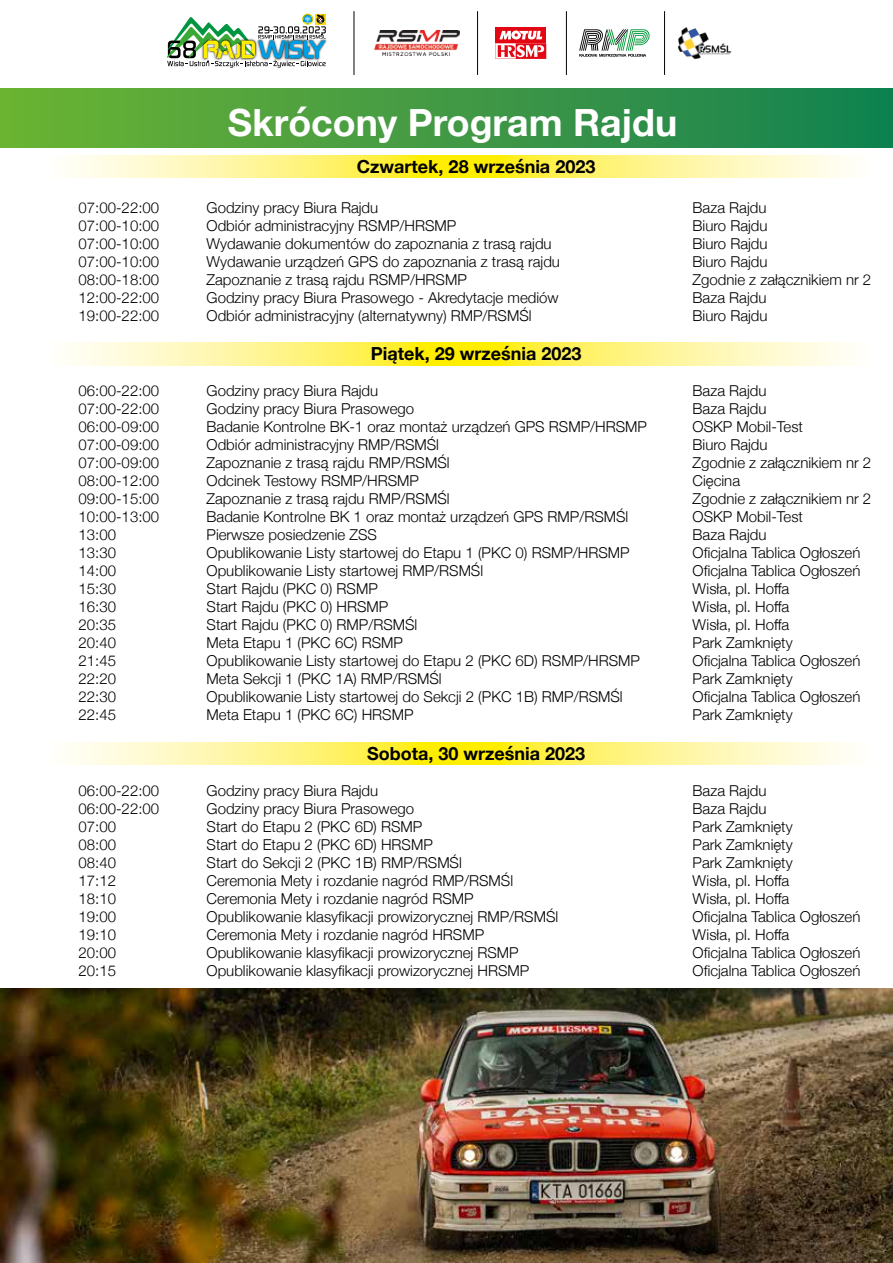
<style>
.page{position:relative;width:893px;height:1263px;background:#fff}
.page>*{position:absolute;margin:0;border:0;box-sizing:border-box;transform-origin:0 0}
.t1{font:700 37.5px "Helvetica Neue";color:#fff}
.t2{font:700 18px "Helvetica Neue";color:#000}
.t3{font:300 15px "Helvetica Neue";color:#000}
</style>
<div class="page">
<img style="left:374px;top:31px;width:85px;height:24px">
<div style="left:495px;top:27px;width:51px;height:16px;background:#e30613"></div>
<svg style="left:495px;top:30px;width:51px;height:29px"></svg>
<img style="left:677px;top:27px;width:55px;height:32px">
<svg style="left:579px;top:29px;width:71px;height:28px"></svg>
<hr style="left:354px;top:11px;width:1px;height:64px;background:#010202">
<hr style="left:477px;top:11px;width:1px;height:64px;background:#010202">
<hr style="left:566px;top:11px;width:1px;height:64px;background:#010202">
<hr style="left:664px;top:11px;width:1px;height:64px;background:#010202">
<img style="left:167px;top:14px;width:159px;height:54px">
<svg style="left:68px;top:155px;width:784px;height:23px;background:#fff587"></svg>
<svg style="left:68px;top:343px;width:784px;height:22px;background:#fff587"></svg>
<svg style="left:68px;top:742px;width:784px;height:23px;background:#fff587"></svg>
<div style="left:0;top:88px;width:893px;height:59px;background:linear-gradient(to right,#6db334,#148152)"></div>
<img style="left:0;top:989px;width:893px;height:274px">
<h1 class="t1" style="left:228px;top:93px;width:451px">Skrócony Program Rajdu</h1>
<p class="t2" style="left:357px;top:152px;width:240px">Czwartek, 28 września 2023</p>
<p class="t3" style="left:79px;top:195px;width:82px">07:00-22:00</p>
<p class="t3" style="left:207px;top:195px;width:173px">Godziny pracy Biura Rajdu</p>
<p class="t3" style="left:693px;top:195px;width:75px">Baza Rajdu</p>
<p class="t3" style="left:79px;top:213px;width:82px">07:00-10:00</p>
<p class="t3" style="left:207px;top:213px;width:251px">Odbiór administracyjny RSMP/HRSMP</p>
<p class="t3" style="left:693px;top:213px;width:77px">Biuro Rajdu</p>
<p class="t3" style="left:79px;top:231px;width:82px">07:00-10:00</p>
<p class="t3" style="left:207px;top:231px;width:347px">Wydawanie dokumentów do zapoznania z trasą rajdu</p>
<p class="t3" style="left:693px;top:231px;width:77px">Biuro Rajdu</p>
<p class="t3" style="left:79px;top:249px;width:82px">07:00-10:00</p>
<p class="t3" style="left:207px;top:249px;width:355px">Wydawanie urządzeń GPS do zapoznania z trasą rajdu</p>
<p class="t3" style="left:693px;top:249px;width:77px">Biuro Rajdu</p>
<p class="t3" style="left:79px;top:267px;width:82px">08:00-18:00</p>
<p class="t3" style="left:207px;top:267px;width:262px">Zapoznanie z trasą rajdu RSMP/HRSMP</p>
<p class="t3" style="left:693px;top:267px;width:180px">Zgodnie z załącznikiem nr 2</p>
<p class="t3" style="left:79px;top:285px;width:82px">12:00-22:00</p>
<p class="t3" style="left:207px;top:285px;width:354px">Godziny pracy Biura Prasowego - Akredytacje mediów</p>
<p class="t3" style="left:693px;top:285px;width:75px">Baza Rajdu</p>
<p class="t3" style="left:79px;top:303px;width:82px">19:00-22:00</p>
<p class="t3" style="left:207px;top:303px;width:326px">Odbiór administracyjny (alternatywny) RMP/RSMŚl</p>
<p class="t3" style="left:693px;top:303px;width:77px">Biuro Rajdu</p>
<p class="t2" style="left:371px;top:340px;width:212px">Piątek, 29 września 2023</p>
<p class="t3" style="left:79px;top:379px;width:82px">06:00-22:00</p>
<p class="t3" style="left:207px;top:379px;width:173px">Godziny pracy Biura Rajdu</p>
<p class="t3" style="left:693px;top:379px;width:75px">Baza Rajdu</p>
<p class="t3" style="left:79px;top:397px;width:82px">07:00-22:00</p>
<p class="t3" style="left:207px;top:397px;width:209px">Godziny pracy Biura Prasowego</p>
<p class="t3" style="left:693px;top:397px;width:75px">Baza Rajdu</p>
<p class="t3" style="left:79px;top:415px;width:82px">06:00-09:00</p>
<p class="t3" style="left:207px;top:415px;width:442px">Badanie Kontrolne BK-1 oraz montaż urządzeń GPS RSMP/HRSMP</p>
<p class="t3" style="left:693px;top:415px;width:112px">OSKP Mobil-Test</p>
<p class="t3" style="left:79px;top:433px;width:82px">07:00-09:00</p>
<p class="t3" style="left:207px;top:433px;width:234px">Odbiór administracyjny RMP/RSMŚl</p>
<p class="t3" style="left:693px;top:433px;width:77px">Biuro Rajdu</p>
<p class="t3" style="left:79px;top:451px;width:82px">07:00-09:00</p>
<p class="t3" style="left:207px;top:451px;width:245px">Zapoznanie z trasą rajdu RMP/RSMŚl</p>
<p class="t3" style="left:693px;top:451px;width:180px">Zgodnie z załącznikiem nr 2</p>
<p class="t3" style="left:79px;top:469px;width:82px">08:00-12:00</p>
<p class="t3" style="left:207px;top:469px;width:214px">Odcinek Testowy RSMP/HRSMP</p>
<p class="t3" style="left:693px;top:469px;width:49px">Cięcina</p>
<p class="t3" style="left:79px;top:487px;width:82px">09:00-15:00</p>
<p class="t3" style="left:207px;top:487px;width:245px">Zapoznanie z trasą rajdu RMP/RSMŚl</p>
<p class="t3" style="left:693px;top:487px;width:180px">Zgodnie z załącznikiem nr 2</p>
<p class="t3" style="left:79px;top:505px;width:82px">10:00-13:00</p>
<p class="t3" style="left:207px;top:505px;width:423px">Badanie Kontrolne BK 1 oraz montaż urządzeń GPS RMP/RSMŚl</p>
<p class="t3" style="left:693px;top:505px;width:112px">OSKP Mobil-Test</p>
<p class="t3" style="left:79px;top:523px;width:39px">13:00</p>
<p class="t3" style="left:207px;top:523px;width:172px">Pierwsze posiedzenie ZSS</p>
<p class="t3" style="left:693px;top:523px;width:75px">Baza Rajdu</p>
<p class="t3" style="left:79px;top:541px;width:39px">13:30</p>
<p class="t3" style="left:207px;top:541px;width:425px">Opublikowanie Listy startowej do Etapu 1 (PKC 0) RSMP/HRSMP</p>
<p class="t3" style="left:693px;top:541px;width:169px">Oficjalna Tablica Ogłoszeń</p>
<p class="t3" style="left:79px;top:559px;width:39px">14:00</p>
<p class="t3" style="left:207px;top:559px;width:278px">Opublikowanie Listy startowej RMP/RSMŚl</p>
<p class="t3" style="left:693px;top:559px;width:169px">Oficjalna Tablica Ogłoszeń</p>
<p class="t3" style="left:79px;top:577px;width:39px">15:30</p>
<p class="t3" style="left:207px;top:577px;width:173px">Start Rajdu (PKC 0) RSMP</p>
<p class="t3" style="left:693px;top:577px;width:98px">Wisła, pl. Hoffa</p>
<p class="t3" style="left:79px;top:595px;width:39px">16:30</p>
<p class="t3" style="left:207px;top:595px;width:183px">Start Rajdu (PKC 0) HRSMP</p>
<p class="t3" style="left:693px;top:595px;width:98px">Wisła, pl. Hoffa</p>
<p class="t3" style="left:79px;top:613px;width:39px">20:35</p>
<p class="t3" style="left:207px;top:613px;width:212px">Start Rajdu (PKC 0) RMP/RSMŚl</p>
<p class="t3" style="left:693px;top:613px;width:98px">Wisła, pl. Hoffa</p>
<p class="t3" style="left:79px;top:631px;width:39px">20:40</p>
<p class="t3" style="left:207px;top:631px;width:198px">Meta Etapu 1 (PKC 6C) RSMP</p>
<p class="t3" style="left:693px;top:631px;width:102px">Park Zamknięty</p>
<p class="t3" style="left:79px;top:649px;width:39px">21:45</p>
<p class="t3" style="left:207px;top:649px;width:435px">Opublikowanie Listy startowej do Etapu 2 (PKC 6D) RSMP/HRSMP</p>
<p class="t3" style="left:693px;top:649px;width:169px">Oficjalna Tablica Ogłoszeń</p>
<p class="t3" style="left:79px;top:667px;width:39px">22:20</p>
<p class="t3" style="left:207px;top:667px;width:237px">Meta Sekcji 1 (PKC 1A) RMP/RSMŚl</p>
<p class="t3" style="left:693px;top:667px;width:102px">Park Zamknięty</p>
<p class="t3" style="left:79px;top:685px;width:39px">22:30</p>
<p class="t3" style="left:207px;top:685px;width:418px">Opublikowanie Listy startowej do Sekcji 2 (PKC 1B) RMP/RSMŚl</p>
<p class="t3" style="left:693px;top:685px;width:169px">Oficjalna Tablica Ogłoszeń</p>
<p class="t3" style="left:79px;top:703px;width:39px">22:45</p>
<p class="t3" style="left:207px;top:703px;width:208px">Meta Etapu 1 (PKC 6C) HRSMP</p>
<p class="t3" style="left:693px;top:703px;width:102px">Park Zamknięty</p>
<p class="t2" style="left:367px;top:739px;width:220px">Sobota, 30 września 2023</p>
<p class="t3" style="left:79px;top:778px;width:82px">06:00-22:00</p>
<p class="t3" style="left:207px;top:778px;width:173px">Godziny pracy Biura Rajdu</p>
<p class="t3" style="left:693px;top:778px;width:75px">Baza Rajdu</p>
<p class="t3" style="left:79px;top:796px;width:82px">06:00-22:00</p>
<p class="t3" style="left:207px;top:796px;width:209px">Godziny pracy Biura Prasowego</p>
<p class="t3" style="left:693px;top:796px;width:75px">Baza Rajdu</p>
<p class="t3" style="left:79px;top:814px;width:39px">07:00</p>
<p class="t3" style="left:207px;top:814px;width:217px">Start do Etapu 2 (PKC 6D) RSMP</p>
<p class="t3" style="left:693px;top:814px;width:102px">Park Zamknięty</p>
<p class="t3" style="left:79px;top:832px;width:39px">08:00</p>
<p class="t3" style="left:207px;top:832px;width:228px">Start do Etapu 2 (PKC 6D) HRSMP</p>
<p class="t3" style="left:693px;top:832px;width:102px">Park Zamknięty</p>
<p class="t3" style="left:79px;top:850px;width:39px">08:40</p>
<p class="t3" style="left:207px;top:850px;width:257px">Start do Sekcji 2 (PKC 1B) RMP/RSMŚl</p>
<p class="t3" style="left:693px;top:850px;width:102px">Park Zamknięty</p>
<p class="t3" style="left:79px;top:868px;width:39px">17:12</p>
<p class="t3" style="left:207px;top:868px;width:308px">Ceremonia Mety i rozdanie nagród RMP/RSMŚl</p>
<p class="t3" style="left:693px;top:868px;width:98px">Wisła, pl. Hoffa</p>
<p class="t3" style="left:79px;top:886px;width:39px">18:10</p>
<p class="t3" style="left:207px;top:886px;width:268px">Ceremonia Mety i rozdanie nagród RSMP</p>
<p class="t3" style="left:693px;top:886px;width:98px">Wisła, pl. Hoffa</p>
<p class="t3" style="left:79px;top:904px;width:39px">19:00</p>
<p class="t3" style="left:207px;top:904px;width:353px">Opublikowanie klasyfikacji prowizorycznej RMP/RSMŚl</p>
<p class="t3" style="left:693px;top:904px;width:169px">Oficjalna Tablica Ogłoszeń</p>
<p class="t3" style="left:79px;top:922px;width:39px">19:10</p>
<p class="t3" style="left:207px;top:922px;width:279px">Ceremonia Mety i rozdanie nagród HRSMP</p>
<p class="t3" style="left:693px;top:922px;width:98px">Wisła, pl. Hoffa</p>
<p class="t3" style="left:79px;top:940px;width:39px">20:00</p>
<p class="t3" style="left:207px;top:940px;width:314px">Opublikowanie klasyfikacji prowizorycznej RSMP</p>
<p class="t3" style="left:693px;top:940px;width:169px">Oficjalna Tablica Ogłoszeń</p>
<p class="t3" style="left:79px;top:958px;width:39px">20:15</p>
<p class="t3" style="left:207px;top:958px;width:324px">Opublikowanie klasyfikacji prowizorycznej HRSMP</p>
<p class="t3" style="left:693px;top:958px;width:169px">Oficjalna Tablica Ogłoszeń</p>
</div>
